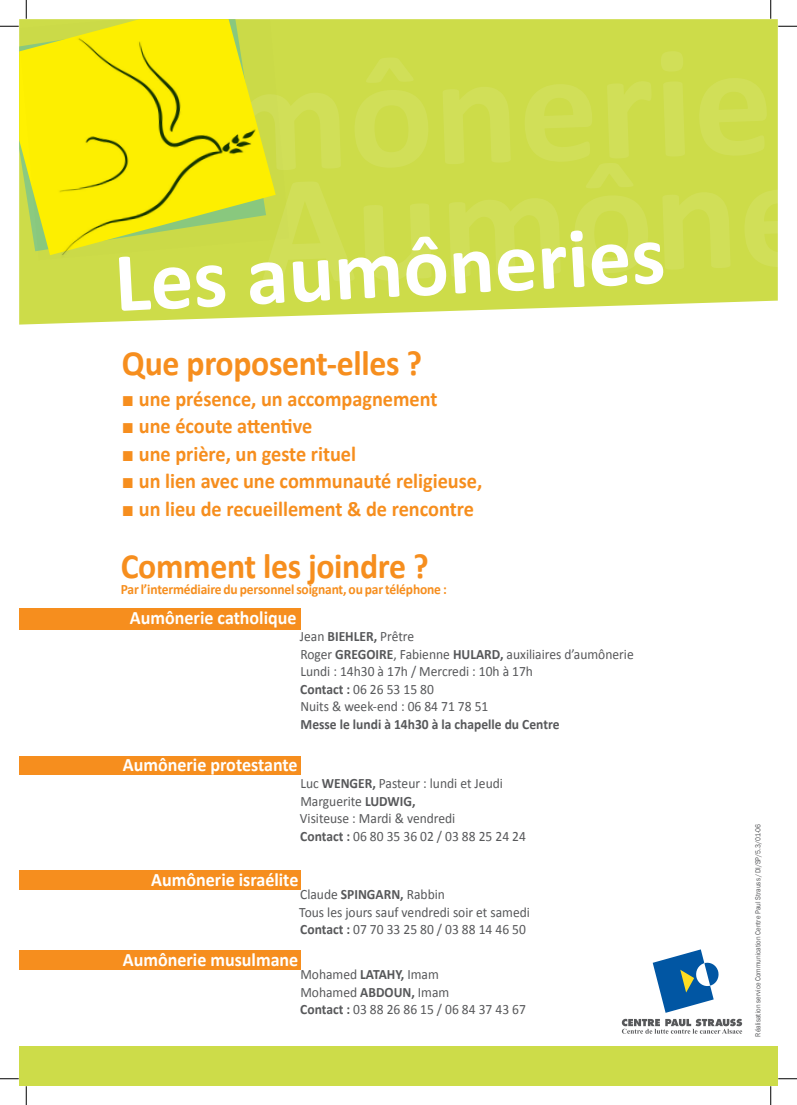
<style>
.page{position:relative;width:797px;height:1105px;background:#fff}
.page>*{position:absolute;margin:0;border:0;box-sizing:border-box;transform-origin:0 0}
.t1{font:700 158.12px "Calibri";color:#fff}
.t2{font:700 85.12px "Calibri";color:#fff}
.t3{font:700 35.62px "Calibri";letter-spacing:-.01em;color:#f68e1e;scale:.95 1}
.t4{font:700 21.38px "Calibri";color:#f68e1e;scale:.95 1}
.t5{font:700 19px "Calibri";color:#fff;scale:.95 1}
.t6{font:14.25px/17.5px "Calibri";color:#57585a;scale:.95 1}
.t7{font:700 14.25px "Calibri";letter-spacing:-.015em;color:#f68e1e;scale:.95 1}
.t8{font:700 14.25px "Calibri";color:#57585a;scale:.95 1}
.t9{font:7.5px "Franklin Gothic";color:#57585a;scale:.9 1}
.s1{font-family:"Arial";font-weight:400}
.s2{font-weight:700}
</style>
<div class="page">
<div style="left:19px;top:19px;width:758px;height:306px;background:#cddc49"></div>
<div style="left:19px;top:1046px;width:758px;height:40px;background:#cddc49"></div>
<div style="left:20px;top:608px;width:281px;height:22px;background:#f68e1e"></div>
<div style="left:19px;top:756px;width:282px;height:19px;background:#f68e1e"></div>
<div style="left:19px;top:871px;width:281px;height:19px;background:#f68e1e"></div>
<div style="left:19px;top:950px;width:281px;height:19px;background:#f68e1e"></div>
<img style="left:19px;top:19px;width:270px;height:241px">
<svg style="left:652px;top:949px;width:67px;height:64px"></svg>
<svg style="left:622px;top:1019px;width:120px;height:15px"></svg>
<svg style="left:0;top:25px;width:19px;height:2px"></svg>
<svg style="left:778px;top:25px;width:19px;height:2px"></svg>
<svg style="left:0;top:1078px;width:19px;height:1px"></svg>
<svg style="left:778px;top:1078px;width:19px;height:1px"></svg>
<svg style="left:25px;top:0;width:2px;height:19px"></svg>
<svg style="left:25px;top:1086px;width:2px;height:19px"></svg>
<svg style="left:770px;top:0;width:1px;height:19px"></svg>
<svg style="left:770px;top:1086px;width:1px;height:19px"></svg>
<h1 class="t1" style="left:255px;top:133px;width:560px;rotate:-2deg">Aumône</h1>
<h2 class="t2" style="left:112px;top:230px;width:553px;rotate:-3deg">Les aumôneries</h2>
<h3 class="t3" style="left:122px;top:341px;width:317px">Que proposent-elles ?</h3>
<h3 class="t4" style="left:122px;top:385px;width:333px"><span class="s1">■</span> une présence, un accompagnement</h3>
<h3 class="t4" style="left:122px;top:413px;width:202px"><span class="s1">■</span> une écoute attentive</h3>
<h3 class="t4" style="left:122px;top:440px;width:248px"><span class="s1">■</span> une prière, un geste rituel</h3>
<h3 class="t4" style="left:122px;top:468px;width:381px"><span class="s1">■</span> un lien avec une communauté religieuse,</h3>
<h3 class="t4" style="left:122px;top:495px;width:372px"><span class="s1">■</span> un lieu de recueillement &amp; de rencontre</h3>
<h3 class="t3" style="left:121px;top:544px;width:325px">Comment les joindre ?</h3>
<p class="t7" style="left:121px;top:580px;width:344px">Par l’intermédiaire du personnel soignant, ou par téléphone :</p>
<h3 class="t5" style="left:130px;top:606px;width:177px">Aumônerie catholique</h3>
<p class="t6" style="left:300px;top:627px;width:353px">Jean <span class="s2">BIEHLER,</span> Prêtre<br>Roger <span class="s2">GREGOIRE</span>, Fabienne <span class="s2">HULARD,</span> auxiliaires d’aumônerie Lundi : 14h30 à 17h / Mercredi : 10h à 17h<br><span class="s2">Contact :</span> 06 26 53 15 80<br>Nuits &amp; week-end : 06 84 71 78 51</p>
<p class="t8" style="left:300px;top:716px;width:274px">Messe le lundi à 14h30 à la chapelle du Centre</p>
<h3 class="t5" style="left:123px;top:753px;width:185px">Aumônerie protestante</h3>
<p class="t6" style="left:300px;top:774px;width:239px">Luc <span class="s2">WENGER,</span> Pasteur : lundi et Jeudi<br>Marguerite <span class="s2">LUDWIG,<br></span>Visiteuse : Mardi &amp; vendredi<br><span class="s2">Contact :</span> 06 80 35 36 02 / 03 88 25 24 24</p>
<h3 class="t5" style="left:151px;top:868px;width:156px">Aumônerie israélite</h3>
<p class="t6" style="left:299px;top:885px;width:244px">Claude <span class="s2">SPINGARN,</span> Rabbin<br>Tous les jours sauf vendredi soir et samedi<br><span class="s2">Contact :</span> 07 70 33 25 80 / 03 88 14 46 50</p>
<h3 class="t5" style="left:123px;top:948px;width:186px">Aumônerie musulmane</h3>
<p class="t6" style="left:300px;top:965px;width:239px">Mohamed <span class="s2">LATAHY,</span> Imam<br>Mohamed <span class="s2">ABDOUN,</span> Imam<br><span class="s2">Contact :</span> 03 88 26 86 15 / 06 84 37 43 67</p>
<p class="t9" style="left:753px;top:1036px;width:238px;rotate:-90deg">Réalisation service Communication Centre Paul Strauss /DI/SP/5.3/01-06</p>
</div>
